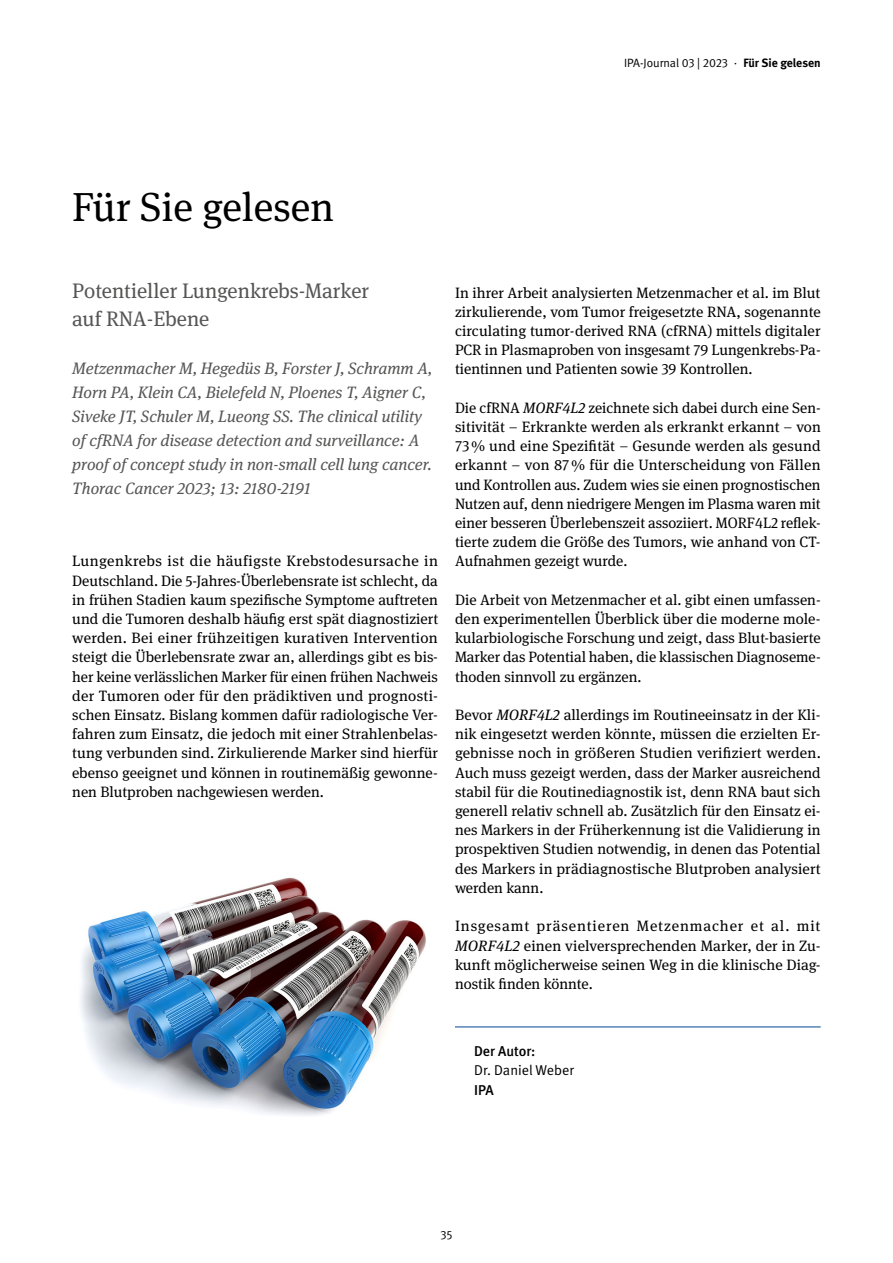
<style>
.page{position:relative;width:893px;height:1263px;background:#fff}
.page>*{position:absolute;margin:0;border:0;box-sizing:border-box;transform-origin:0 0}
.H1_IPA{font:40.5px "DGUV Meta Serif";color:#000}
.P_Teaser_einspaltig_IPA{font:21px/28.8px "DGUV Meta Serif";color:#565655}
.P_Anleser_einspaltig_ohne_Silbentr_IPA{font:italic 16.5px/24px "DGUV Meta Serif";color:#565655}
.P_Copy_IPA_Blocksatz{font:15px/19.2px "DGUV Meta Serif";color:#000;text-align:justify}
.Die_Autoren_P_Die_Autoren_2{font:14.25px "DGUV Meta";color:#000}
.Die_Autoren_P_Die_Autoren_1{font:500 14.25px "DGUV Meta";color:#000}
.Die_Autoren_P_Die_Autoren_2-2{font:500 14.25px "DGUV Meta";color:#000}
.t1{font:12px "DGUV Meta";color:#000}
.s1{font-weight:700}
.s2{font-style:italic}
</style>
<div class="page">
<hr style="left:455px;top:1026px;width:366px;height:1px;background:#004893">
<img style="left:80px;top:877px;width:346px;height:239px">
<p class="t1" style="left:624px;top:56px;width:198px">IPA-Journal 03 | 2023 · <span class="s1">Für Sie gelesen</span></p>
<h1 class="H1_IPA" style="left:72px;top:183px;width:263px">Für Sie gelesen</h1>
<p class="P_Teaser_einspaltig_IPA" style="left:72px;top:276px;width:298px">Potentieller Lungenkrebs-Marker auf RNA-Ebene</p>
<p class="P_Anleser_einspaltig_ohne_Silbentr_IPA" style="left:72px;top:357px;width:362px">Metzenmacher M, Hegedüs B, Forster J, Schramm A, Horn PA, Klein CA, Bielefeld N, Ploenes T, Aigner C, Siveke JT, Schuler M, Lueong SS. The clinical utility of cfRNA for disease detection and surveillance: A proof of concept study in non-small cell lung cancer.<br>Thorac Cancer 2023; 13: 2180-2191</p>
<p class="P_Copy_IPA_Blocksatz" style="left:72px;top:552px;width:367px">Lungenkrebs ist die häufigste Krebstodesursache in Deutschland. Die 5-Jahres-Überlebensrate ist schlecht, da in frühen Stadien kaum spezifische Symptome auftreten und die Tumoren deshalb häufig erst spät diagnostiziert werden. Bei einer frühzeitigen kurativen Intervention steigt die Überlebensrate zwar an, allerdings gibt es bis&shy;her keine verlässlichen Marker für einen frühen Nachweis der Tumoren oder für den prädiktiven und prognosti&shy;schen Einsatz. Bislang kommen dafür radiologische Ver&shy;fahren zum Einsatz, die jedoch mit einer Strahlenbelas&shy;tung verbunden sind. Zirkulierende Marker sind hierfür ebenso geeignet und können in routinemäßig gewonne&shy;nen Blutproben nachgewiesen werden.</p>
<p class="P_Copy_IPA_Blocksatz" style="left:455px;top:283px;width:367px">In ihrer Arbeit analysierten Metzenmacher et al. im Blut zirkulierende, vom Tumor freigesetzte RNA, sogenannte circulating tumor-derived RNA (cfRNA) mittels digitaler PCR in Plasmaproben von insgesamt 79 Lungenkrebs-Pa&shy;tientinnen und Patienten sowie 39 Kontrollen.</p>
<p class="P_Copy_IPA_Blocksatz" style="left:455px;top:398px;width:367px">Die cfRNA <span class="s2">MORF4L2</span> zeichnete sich dabei durch eine Sen&shy;sitivität – Erkrankte werden als erkrankt erkannt – von 73 % und eine Spezifität – Gesunde werden als gesund erkannt – von 87 % für die Unterscheidung von Fällen und Kontrollen aus. Zudem wies sie einen prognostischen Nutzen auf, denn niedrigere Mengen im Plasma waren mit einer besseren Überlebenszeit assoziiert. MORF4L2 reflek&shy;tierte zudem die Größe des Tumors, wie anhand von CT-Aufnahmen gezeigt wurde.</p>
<p class="P_Copy_IPA_Blocksatz" style="left:455px;top:590px;width:367px">Die Arbeit von Metzenmacher et al. gibt einen umfassen&shy;den experimentellen Überblick über die moderne mole&shy;kularbiologische Forschung und zeigt, dass Blut-basierte Marker das Potential haben, die klassischen Diagnoseme&shy;thoden sinnvoll zu ergänzen.</p>
<p class="P_Copy_IPA_Blocksatz" style="left:455px;top:706px;width:367px">Bevor <span class="s2">MORF4L2</span> allerdings im Routineeinsatz in der Kli&shy;nik eingesetzt werden könnte, müssen die erzielten Er&shy;gebnisse noch in größeren Studien verifiziert werden.<br>Auch muss gezeigt werden, dass der Marker ausreichend stabil für die Routinediagnostik ist, denn RNA baut sich generell relativ schnell ab. Zusätzlich für den Einsatz ei&shy;nes Markers in der Früherkennung ist die Validierung in prospektiven Studien notwendig, in denen das Potential des Markers in prädiagnostische Blutproben analysiert werden kann.</p>
<p class="P_Copy_IPA_Blocksatz" style="left:455px;top:917px;width:367px">Insgesamt präsentieren Metzenmacher et al. mit <span class="s2">MORF4L2</span> einen vielversprechenden Marker, der in Zu&shy;kunft möglicherweise seinen Weg in die klinische Diag&shy;nostik finden könnte.</p>
<p class="Die_Autoren_P_Die_Autoren_1" style="left:474px;top:1043px;width:63px">Der Autor:</p>
<p class="Die_Autoren_P_Die_Autoren_2" style="left:474px;top:1062px;width:101px">Dr. Daniel Weber</p>
<p class="Die_Autoren_P_Die_Autoren_2-2" style="left:474px;top:1081px;width:21px">IPA</p>
<p class="t1" style="left:440px;top:1227px;width:13px">35</p>
</div>
